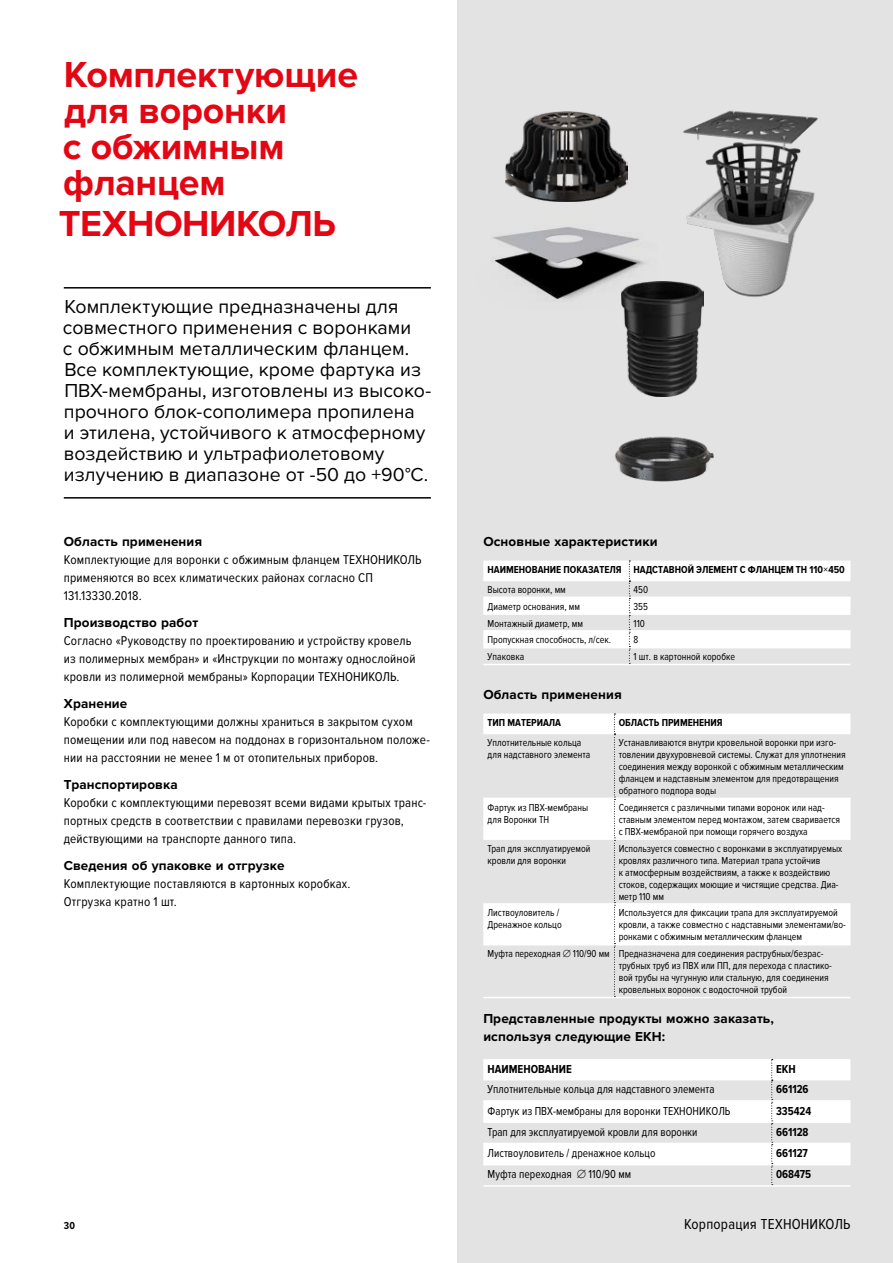
<style>
.page{position:relative;width:893px;height:1263px;background:#fff}
.page>*{position:absolute;margin:0;border:0;box-sizing:border-box;transform-origin:0 0}
.t1{font:700 37.5px/36px "Proxima Nova";letter-spacing:-.005em;color:#e30613}
.t2{font:19.5px/21px "Proxima Nova";color:#000}
.t3{font:15px "Proxima Nova Cond";letter-spacing:.01em;color:#000}
.t4{font:700 13.5px/18px "Proxima Nova";letter-spacing:.01em;color:#000}
.t5{font:13.2px/18px "Proxima Nova Cond";letter-spacing:.01em;color:#000}
.t6{font:12px "Proxima Nova Cond";color:#000;scale:.95 1}
.t7{font:700 12px "Proxima Nova Cond";color:#000;scale:.95 1}
.t8{font:700 12px "Proxima Nova Cond";color:#000}
.t9{font:10.5px/12px "Proxima Nova Cond";color:#000;scale:.95 1}
.t10{font:10.5px/12px "Proxima Nova Cond";color:#000;scale:.94 1}
.t11{font:700 10.5px/20px "Proxima Nova Cond";color:#000}
.s1{font-family:"Proxima Nova";font-weight:400}
.s2{font-weight:400}
</style>
<div class="page">
<div style="left:457px;top:0;width:436px;height:1263px;background:#e3e3e3"></div>
<hr style="left:64px;top:287px;width:367px;height:2px;background:#000">
<hr style="left:64px;top:497px;width:367px;height:2px;background:#000">
<img style="left:490px;top:227px;width:168px;height:79px">
<svg style="left:483px;top:561px;width:367px;height:103px"></svg>
<hr style="left:483px;top:596px;width:146px;height:2px;background:#fff">
<hr style="left:629px;top:596px;width:221px;height:2px;background:#fff">
<hr style="left:483px;top:613px;width:146px;height:2px;background:#fff">
<hr style="left:629px;top:613px;width:221px;height:2px;background:#fff">
<hr style="left:483px;top:630px;width:146px;height:2px;background:#fff">
<hr style="left:629px;top:630px;width:221px;height:2px;background:#fff">
<hr style="left:483px;top:647px;width:146px;height:1px;background:#fff">
<hr style="left:629px;top:647px;width:221px;height:1px;background:#fff">
<hr style="left:483px;top:664px;width:146px;height:1px;background:#fff">
<hr style="left:629px;top:664px;width:221px;height:1px;background:#fff">
<svg style="left:483px;top:714px;width:367px;height:283px"></svg>
<hr style="left:483px;top:797px;width:131px;height:2px;background:#fff">
<hr style="left:614px;top:797px;width:236px;height:2px;background:#fff">
<hr style="left:483px;top:838px;width:131px;height:2px;background:#fff">
<hr style="left:614px;top:838px;width:236px;height:2px;background:#fff">
<hr style="left:483px;top:903px;width:131px;height:2px;background:#fff">
<hr style="left:614px;top:903px;width:236px;height:2px;background:#fff">
<hr style="left:483px;top:944px;width:131px;height:1px;background:#fff">
<hr style="left:614px;top:944px;width:236px;height:1px;background:#fff">
<hr style="left:483px;top:997px;width:131px;height:1px;background:#fff">
<hr style="left:614px;top:997px;width:236px;height:1px;background:#fff">
<svg style="left:483px;top:1059px;width:367px;height:126px"></svg>
<hr style="left:483px;top:1100px;width:289px;height:2px;background:#fff">
<hr style="left:772px;top:1100px;width:78px;height:2px;background:#fff">
<hr style="left:483px;top:1121px;width:289px;height:2px;background:#fff">
<hr style="left:772px;top:1121px;width:78px;height:2px;background:#fff">
<hr style="left:483px;top:1143px;width:289px;height:1px;background:#fff">
<hr style="left:772px;top:1143px;width:78px;height:1px;background:#fff">
<hr style="left:483px;top:1164px;width:289px;height:1px;background:#fff">
<hr style="left:772px;top:1164px;width:78px;height:1px;background:#fff">
<hr style="left:483px;top:1185px;width:289px;height:2px;background:#fff">
<hr style="left:772px;top:1185px;width:78px;height:2px;background:#fff">
<img style="left:505px;top:112px;width:122px;height:90px">
<img style="left:669px;top:110px;width:149px;height:197px">
<img style="left:622px;top:282px;width:81px;height:114px">
<img style="left:615px;top:436px;width:99px;height:46px">
<h1 class="t1" style="left:63px;top:57px;width:297px">Комплектующие для воронки<br>с обжимным фланцем</h1>
<h1 class="t1" style="left:59px;top:206px;width:279px">ТЕХНОНИКОЛЬ</h1>
<p class="t2" style="left:63px;top:296px;width:370px">Комплектующие предназначены для совместного применения с воронками<br>с обжимным металлическим фланцем.<br>Все комплектующие, кроме фартука из ПВХ-мембраны, изготовлены из высоко&shy;прочного блок-сополимера пропилена<br>и этилена, устойчивого к атмосферному воздействию и ультрафиолетовому излучению в диапазоне от -50 до +90°С.</p>
<p class="t4" style="left:64px;top:533px;width:140px">Область применения</p>
<p class="t5" style="left:64px;top:551px;width:359px">Комплектующие для воронки с обжимным фланцем ТЕХНОНИКОЛЬ применяются во всех климатических районах согласно СП<br>131.13330.2018.</p>
<p class="t4" style="left:64px;top:614px;width:136px">Производство работ</p>
<p class="t5" style="left:64px;top:632px;width:353px">Согласно «Руководству по проектированию и устройству кровель из полимерных мембран» и «Инструкции по монтажу однослойной кровли из полимерной мембраны» Корпорации ТЕХНОНИКОЛЬ.</p>
<p class="t4" style="left:64px;top:695px;width:65px">Хранение</p>
<p class="t5" style="left:64px;top:713px;width:368px">Коробки с комплектующими должны храниться в закрытом сухом помещении или под навесом на поддонах в горизонтальном положе&shy;нии на расстоянии не менее 1 м от отопительных приборов.</p>
<p class="t4" style="left:64px;top:776px;width:115px">Транспортировка</p>
<p class="t5" style="left:64px;top:794px;width:364px">Коробки с комплектующими перевозят всеми видами крытых транс&shy;портных средств в соответствии с правилами перевозки грузов, действующими на транспорте данного типа.</p>
<p class="t4" style="left:64px;top:857px;width:222px">Сведения об упаковке и отгрузке</p>
<p class="t5" style="left:64px;top:875px;width:288px">Комплектующие поставляются в картонных коробках.<br>Отгрузка кратно 1 шт.</p>
<p class="t11" style="left:64px;top:1216px;width:13px">30</p>
<p class="t4" style="left:483px;top:533px;width:176px">Основные характеристики</p>
<p class="t11" style="left:488px;top:560px;width:359px">НАИМЕНОВАНИЕ ПОКАЗАТЕЛЯ НАДСТАВНОЙ ЭЛЕМЕНТ С ФЛАНЦЕМ ТН 110<span class="s1">×</span>450<br><span class="s2">Высота воронки, мм</span></p>
<p class="t9" style="left:634px;top:584px;width:17px">450</p>
<p class="t9" style="left:488px;top:601px;width:99px">Диаметр основания, мм</p>
<p class="t9" style="left:634px;top:601px;width:17px">355</p>
<p class="t9" style="left:488px;top:617px;width:102px">Монтажный диаметр, мм</p>
<p class="t9" style="left:634px;top:617px;width:13px">110</p>
<p class="t9" style="left:488px;top:634px;width:131px">Пропускная способность, л/сек.</p>
<p class="t9" style="left:634px;top:634px;width:7px">8</p>
<p class="t9" style="left:488px;top:651px;width:40px">Упаковка</p>
<p class="t9" style="left:634px;top:651px;width:108px">1 шт. в картонной коробке</p>
<p class="t4" style="left:483px;top:686px;width:140px">Область применения</p>
<p class="t11" style="left:488px;top:713px;width:75px">ТИП МАТЕРИАЛА</p>
<p class="t11" style="left:619px;top:713px;width:106px">ОБЛАСТЬ ПРИМЕНЕНИЯ</p>
<p class="t9" style="left:488px;top:737px;width:110px">Уплотнительные кольца для надставного элемента</p>
<p class="t9" style="left:619px;top:737px;width:241px">Устанавливаются внутри кровельной воронки при изго&shy;товлении двухуровневой системы. Служат для уплотнения соединения между воронкой с обжимным металлическим фланцем и надставным элементом для предотвращения обратного подпора воды</p>
<p class="t9" style="left:488px;top:802px;width:107px">Фартук из ПВХ-мембраны для Воронки ТН</p>
<p class="t9" style="left:619px;top:802px;width:235px">Соединяется с различными типами воронок или над&shy;ставным элементом перед монтажом, затем сваривается с ПВХ-мембраной при помощи горячего воздуха</p>
<p class="t9" style="left:488px;top:842px;width:110px">Трап для эксплуатируемой кровли для воронки</p>
<p class="t9" style="left:619px;top:842px;width:237px">Используется совместно с воронками в эксплуатируемых кровлях различного типа. Материал трапа устойчив<br>к атмосферным воздействиям, а также к воздействию стоков, содержащих моющие и чистящие средства. Диа&shy;метр 110 мм</p>
<p class="t9" style="left:488px;top:907px;width:80px">Листвоуловитель /<br>Дренажное кольцо</p>
<p class="t9" style="left:619px;top:907px;width:241px">Используется для фиксации трапа для эксплуатируемой кровли, а также совместно с надставными элементами/во&shy;ронками с обжимным металлическим фланцем</p>
<p class="t10" style="left:619px;top:948px;width:228px;text-indent:-131px">Муфта переходная ∅ 110/90 мм Предназначена для соединения раструбных/безрас&shy;трубных труб из ПВХ или ПП, для перехода с пластико&shy;вой трубы на чугунную или стальную, для соединения кровельных воронок с водосточной трубой</p>
<p class="t4" style="left:483px;top:1010px;width:292px">Представленные продукты можно заказать, используя следующие ЕКН:</p>
<p class="t8" style="left:488px;top:1062px;width:86px">НАИМЕНОВАНИЕ</p>
<p class="t8" style="left:776px;top:1062px;width:21px">ЕКН</p>
<p class="t6" style="left:488px;top:1083px;width:240px">Уплотнительные кольца для надставного элемента</p>
<p class="t7" style="left:776px;top:1083px;width:36px">661126</p>
<p class="t6" style="left:488px;top:1104px;width:257px">Фартук из ПВХ-мембраны для воронки ТЕХНОНИКОЛЬ</p>
<p class="t7" style="left:776px;top:1104px;width:39px">335424</p>
<p class="t6" style="left:488px;top:1125px;width:223px">Трап для эксплуатируемой кровли для воронки</p>
<p class="t7" style="left:776px;top:1125px;width:36px">661128</p>
<p class="t6" style="left:488px;top:1146px;width:178px">Листвоуловитель / дренажное кольцо</p>
<p class="t7" style="left:776px;top:1146px;width:35px">661127</p>
<p class="t6" style="left:488px;top:1168px;width:153px">Муфта переходная ∅ 110/90 мм</p>
<p class="t7" style="left:776px;top:1168px;width:39px">068475</p>
<h3 class="t3" style="left:684px;top:1215px;width:168px">Корпорация ТЕХНОНИКОЛЬ</h3>
</div>
